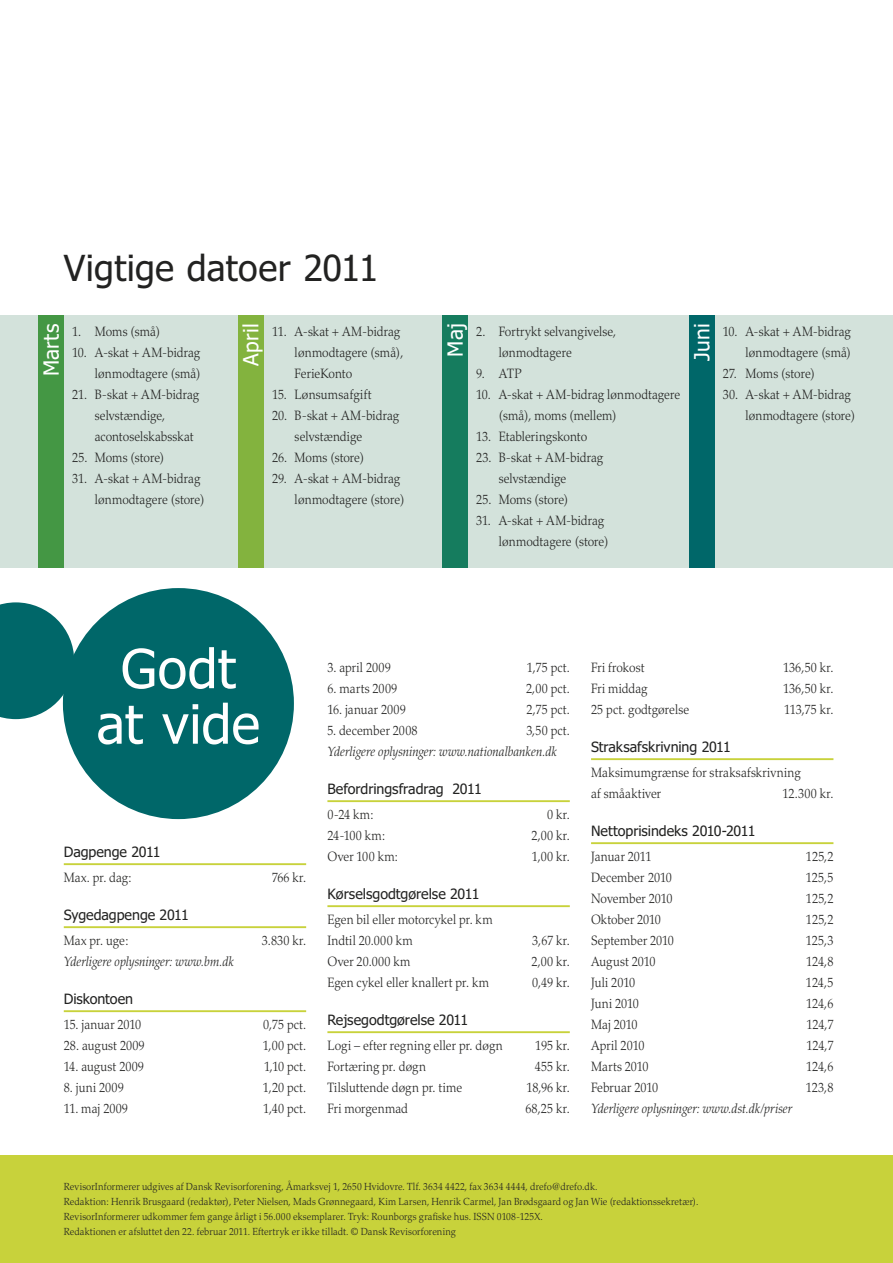
<style>
.page{position:relative;width:893px;height:1263px;background:#fff}
.page>*{position:absolute;margin:0;border:0;box-sizing:border-box;transform-origin:0 0}
.t1{font:54px/55.5px "Tahoma";letter-spacing:.005em;color:#fff;text-align:center}
.t2{font:36px "Tahoma";letter-spacing:.005em;color:#222221}
.t3{font:21px "Tahoma";letter-spacing:.005em;color:#fff}
.t4{font:300 15px "Palatino";color:#222221;scale:.93 1}
.t5{font:14.25px "Tahoma";letter-spacing:-.005em;color:#222221}
.t6{font:300 13.5px/21px "Palatino";letter-spacing:.005em;color:#222221;scale:.9 1}
.t7{font:italic 300 13.5px "Palatino";color:#222221;scale:.9 1}
.t8{font:300 13.5px "Palatino";letter-spacing:.025em;color:#222221;scale:.9 1}
.t9{font:300 10.2px/15px "Palatino";letter-spacing:.01em;color:#222221;scale:.93 1}
</style>
<div class="page">
<div style="left:0;top:315px;width:893px;height:252px;background:#d3e2db"></div>
<div style="left:38px;top:315px;width:26px;height:252px;background:#449744"></div>
<div style="left:238px;top:315px;width:26px;height:252px;background:#83b33e"></div>
<div style="left:442px;top:315px;width:26px;height:252px;background:#157c5e"></div>
<div style="left:689px;top:315px;width:25px;height:252px;background:#006769"></div>
<div style="left:0;top:1155px;width:893px;height:108px;background:#c8d23b"></div>
<hr style="left:64px;top:863px;width:242px;height:2px;background:#c8d23b">
<hr style="left:64px;top:926px;width:242px;height:2px;background:#c8d23b">
<hr style="left:64px;top:1010px;width:242px;height:2px;background:#c8d23b">
<hr style="left:327px;top:800px;width:243px;height:2px;background:#c8d23b">
<hr style="left:327px;top:905px;width:243px;height:2px;background:#c8d23b">
<hr style="left:327px;top:1031px;width:243px;height:2px;background:#c8d23b">
<hr style="left:591px;top:758px;width:242px;height:2px;background:#c8d23b">
<hr style="left:591px;top:842px;width:242px;height:2px;background:#c8d23b">
<div style="left:63px;top:588px;width:231px;height:231px;background:#006769;border-radius:50%"></div>
<svg style="left:0;top:602px;width:74px;height:117px"></svg>
<h2 class="t2" style="left:64px;top:244px;width:316px">Vigtige datoer 2011</h2>
<p class="t6" style="left:72px;top:321px;width:99px">1. Moms (små)</p>
<p class="t6" style="left:72px;top:342px;width:144px;text-align:right">10. A-skat + AM-bidrag lønmodtagere (små)</p>
<p class="t6" style="left:95px;top:384px;width:118px;text-indent:-23px">21. B-skat + AM-bidrag selvstændige, acontoselskabsskat</p>
<p class="t6" style="left:72px;top:447px;width:104px">25. Moms (store)</p>
<p class="t6" style="left:95px;top:468px;width:123px;text-indent:-23px">31. A-skat + AM-bidrag lønmodtagere (store)</p>
<h3 class="t3" style="left:37px;top:376px;width:54px;rotate:-90deg">Marts</h3>
<h3 class="t3" style="left:237px;top:366px;width:44px;rotate:-90deg">April</h3>
<h3 class="t3" style="left:441px;top:357px;width:35px;rotate:-90deg">Maj</h3>
<h3 class="t3" style="left:688px;top:361px;width:39px;rotate:-90deg">Juni</h3>
<p class="t6" style="left:295px;top:321px;width:122px;text-indent:-23px">11. A-skat + AM-bidrag lønmodtagere (små),<br>FerieKonto</p>
<p class="t6" style="left:272px;top:384px;width:112px">15. Lønsumsafgift</p>
<p class="t6" style="left:295px;top:405px;width:118px;text-indent:-23px">20. B-skat + AM-bidrag selvstændige</p>
<p class="t6" style="left:272px;top:447px;width:104px">26. Moms (store)</p>
<p class="t6" style="left:295px;top:468px;width:123px;text-indent:-23px">29. A-skat + AM-bidrag lønmodtagere (store)</p>
<p class="t6" style="left:499px;top:321px;width:132px;text-indent:-23px">2. Fortrykt selvangivelse, lønmodtagere</p>
<p class="t6" style="left:476px;top:363px;width:52px">9. ATP</p>
<p class="t6" style="left:499px;top:384px;width:203px;text-indent:-23px">10. A-skat + AM-bidrag lønmodtagere (små), moms (mellem)</p>
<p class="t6" style="left:476px;top:426px;width:125px">13. Etableringskonto</p>
<p class="t6" style="left:499px;top:447px;width:118px;text-indent:-23px">23. B-skat + AM-bidrag selvstændige</p>
<p class="t6" style="left:476px;top:489px;width:104px">25. Moms (store)</p>
<p class="t6" style="left:499px;top:510px;width:123px;text-indent:-23px">31. A-skat + AM-bidrag lønmodtagere (store)</p>
<p class="t6" style="left:723px;top:321px;width:144px;text-align:right">10. A-skat + AM-bidrag lønmodtagere (små)</p>
<p class="t6" style="left:723px;top:363px;width:104px">27. Moms (store)</p>
<p class="t6" style="left:745px;top:384px;width:123px;text-indent:-23px">30. A-skat + AM-bidrag lønmodtagere (store)</p>
<h1 class="t1" style="left:97px;top:638px;width:165px">Godt at vide</h1>
<p class="t5" style="left:64px;top:842px;width:98px">Dagpenge 2011</p>
<p class="t6" style="left:64px;top:867px;width:77px">Max. pr. dag:</p>
<p class="t6" style="left:272px;top:867px;width:40px">766 kr.</p>
<p class="t5" style="left:64px;top:905px;width:127px">Sygedagpenge 2011</p>
<p class="t6" style="left:64px;top:930px;width:73px">Max pr. uge:</p>
<p class="t6" style="left:262px;top:930px;width:51px">3.830 kr.</p>
<p class="t7" style="left:64px;top:954px;width:190px">Yderligere oplysninger: www.bm.dk</p>
<p class="t5" style="left:64px;top:989px;width:71px">Diskontoen</p>
<p class="t6" style="left:64px;top:1014px;width:88px">15. januar 2010</p>
<p class="t6" style="left:263px;top:1014px;width:49px">0,75 pct.</p>
<p class="t6" style="left:64px;top:1035px;width:91px">28. august 2009</p>
<p class="t6" style="left:263px;top:1035px;width:50px">1,00 pct.</p>
<p class="t6" style="left:64px;top:1056px;width:91px">14. august 2009</p>
<p class="t6" style="left:264px;top:1056px;width:48px">1,10 pct.</p>
<p class="t6" style="left:64px;top:1077px;width:68px">8. juni 2009</p>
<p class="t6" style="left:263px;top:1077px;width:50px">1,20 pct.</p>
<p class="t6" style="left:64px;top:1098px;width:73px">11. maj 2009</p>
<p class="t6" style="left:263px;top:1098px;width:49px">1,40 pct.</p>
<p class="t6" style="left:327px;top:657px;width:72px">3. april 2009</p>
<p class="t6" style="left:527px;top:657px;width:49px">1,75 pct.</p>
<p class="t6" style="left:327px;top:678px;width:79px">6. marts 2009</p>
<p class="t6" style="left:526px;top:678px;width:50px">2,00 pct.</p>
<p class="t6" style="left:327px;top:699px;width:89px">16. januar 2009</p>
<p class="t6" style="left:527px;top:699px;width:49px">2,75 pct.</p>
<p class="t6" style="left:327px;top:720px;width:102px">5. december 2008</p>
<p class="t6" style="left:526px;top:720px;width:50px">3,50 pct.</p>
<p class="t7" style="left:327px;top:744px;width:257px">Yderligere oplysninger: www.nationalbanken.dk</p>
<p class="t5" style="left:327px;top:779px;width:156px">Befordringsfradrag 2011</p>
<p class="t6" style="left:327px;top:804px;width:53px">0-24 km:</p>
<p class="t6" style="left:547px;top:804px;width:27px">0 kr.</p>
<p class="t6" style="left:327px;top:825px;width:66px">24-100 km:</p>
<p class="t6" style="left:532px;top:825px;width:44px">2,00 kr.</p>
<p class="t6" style="left:327px;top:846px;width:80px">Over 100 km:</p>
<p class="t6" style="left:532px;top:846px;width:44px">1,00 kr.</p>
<p class="t5" style="left:327px;top:884px;width:154px">Kørselsgodtgørelse 2011</p>
<p class="t6" style="left:327px;top:909px;width:185px">Egen bil eller motorcykel pr. km<br>Indtil 20.000 km</p>
<p class="t6" style="left:532px;top:930px;width:43px">3,67 kr.</p>
<p class="t8" style="left:327px;top:954px;width:94px">Over 20.000 km</p>
<p class="t6" style="left:532px;top:951px;width:44px">2,00 kr.</p>
<p class="t6" style="left:327px;top:972px;width:181px">Egen cykel eller knallert pr. km</p>
<p class="t6" style="left:532px;top:972px;width:43px">0,49 kr.</p>
<p class="t5" style="left:327px;top:1010px;width:142px">Rejsegodtgørelse 2011</p>
<p class="t6" style="left:327px;top:1035px;width:196px">Logi – efter regning eller pr. døgn</p>
<p class="t6" style="left:535px;top:1035px;width:40px">195 kr.</p>
<p class="t6" style="left:327px;top:1056px;width:111px">Fortæring pr. døgn</p>
<p class="t6" style="left:535px;top:1056px;width:40px">455 kr.</p>
<p class="t6" style="left:327px;top:1077px;width:151px">Tilsluttende døgn pr. time</p>
<p class="t6" style="left:527px;top:1077px;width:49px">18,96 kr.</p>
<p class="t6" style="left:327px;top:1098px;width:91px">Fri morgenmad</p>
<p class="t6" style="left:525px;top:1098px;width:51px">68,25 kr.</p>
<p class="t6" style="left:591px;top:657px;width:61px">Fri frokost</p>
<p class="t6" style="left:783px;top:657px;width:57px">136,50 kr.</p>
<p class="t6" style="left:591px;top:678px;width:64px">Fri middag</p>
<p class="t6" style="left:783px;top:678px;width:57px">136,50 kr.</p>
<p class="t6" style="left:591px;top:699px;width:111px">25 pct. godtgørelse</p>
<p class="t6" style="left:784px;top:699px;width:56px">113,75 kr.</p>
<p class="t5" style="left:591px;top:737px;width:141px">Straksafskrivning 2011</p>
<p class="t6" style="left:591px;top:762px;width:235px">Maksimumgrænse for straksafskrivning af småaktiver</p>
<p class="t6" style="left:782px;top:783px;width:58px">12.300 kr.</p>
<p class="t5" style="left:591px;top:821px;width:166px">Nettoprisindeks 2010-2011</p>
<p class="t6" style="left:591px;top:846px;width:69px">Januar 2011</p>
<p class="t6" style="left:806px;top:846px;width:32px">125,2</p>
<p class="t6" style="left:591px;top:867px;width:91px">December 2010</p>
<p class="t6" style="left:806px;top:867px;width:32px">125,5</p>
<p class="t6" style="left:591px;top:888px;width:92px">November 2010</p>
<p class="t6" style="left:806px;top:888px;width:32px">125,2</p>
<p class="t6" style="left:591px;top:909px;width:79px">Oktober 2010</p>
<p class="t6" style="left:806px;top:909px;width:32px">125,2</p>
<p class="t6" style="left:591px;top:930px;width:94px">September 2010</p>
<p class="t6" style="left:806px;top:930px;width:32px">125,3</p>
<p class="t6" style="left:591px;top:951px;width:73px">August 2010</p>
<p class="t6" style="left:806px;top:951px;width:32px">124,8</p>
<p class="t6" style="left:591px;top:972px;width:50px">Juli 2010</p>
<p class="t6" style="left:806px;top:972px;width:32px">124,5</p>
<p class="t6" style="left:591px;top:993px;width:55px">Juni 2010</p>
<p class="t6" style="left:806px;top:993px;width:32px">124,6</p>
<p class="t6" style="left:591px;top:1014px;width:53px">Maj 2010</p>
<p class="t6" style="left:806px;top:1014px;width:31px">124,7</p>
<p class="t6" style="left:591px;top:1035px;width:61px">April 2010</p>
<p class="t6" style="left:806px;top:1035px;width:31px">124,7</p>
<p class="t6" style="left:591px;top:1056px;width:66px">Marts 2010</p>
<p class="t6" style="left:806px;top:1056px;width:32px">124,6</p>
<p class="t6" style="left:591px;top:1077px;width:76px">Februar 2010</p>
<p class="t6" style="left:806px;top:1077px;width:32px">123,8</p>
<p class="t7" style="left:591px;top:1101px;width:225px">Yderligere oplysninger: www.dst.dk/priser</p>
<p class="t9" style="left:64px;top:1179px;width:684px">RevisorInformerer udgives af Dansk Revisorforening, Åmarksvej 1, 2650 Hvidovre. Tlf. 3634 4422, fax 3634 4444, drefo@drefo.dk.<br>Redaktion: Henrik Brusgaard (redaktør), Peter Nielsen, Mads Grønnegaard, Kim Larsen, Henrik Carmel, Jan Brødsgaard og Jan Wie (redaktionssekretær).<br>RevisorInformerer udkommer fem gange årligt i 56.000 eksemplarer. Tryk: Rounborgs grafiske hus. ISSN 0108-125X.<br>Redaktionen er afsluttet den 22. februar 2011. Eftertryk er ikke tilladt. © Dansk Revisorforening</p>
<p class="t4" style="left:443px;top:1225px;width:9px">8</p>
</div>
